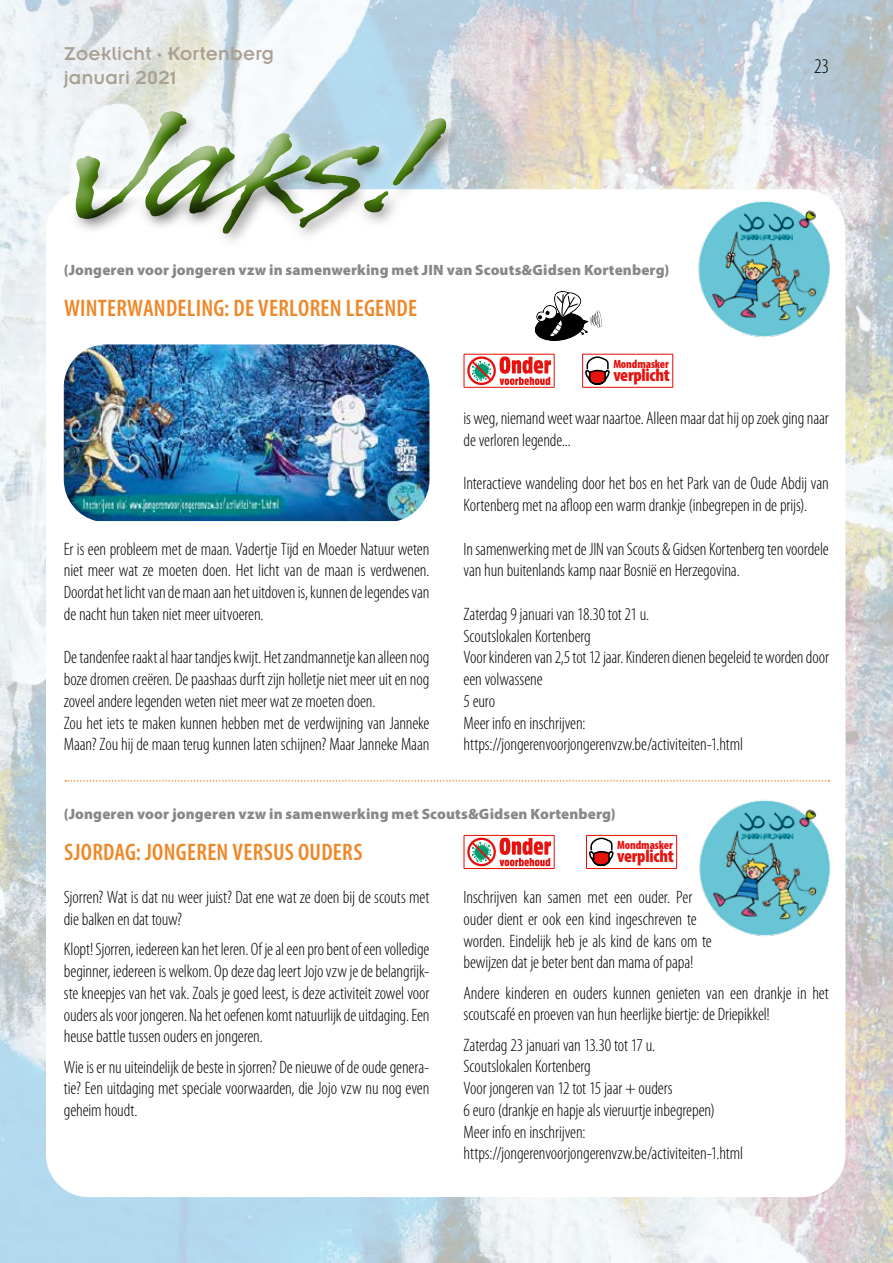
<style>
.page{position:relative;width:893px;height:1263px;background:#fff}
.page>*{position:absolute;margin:0;border:0;box-sizing:border-box;transform-origin:0 0}
.t1{font:176.25px "Legault Std";color:#497f0e;scale:1.3 1}
.t2{font:600 condensed 24px "Myriad Pro";letter-spacing:.01em;color:#ef8727}
.t3{font:300 condensed 21px "Myriad Pro";color:#000}
.t4{font:20.4px/24.6px "Insignia LT Std";letter-spacing:.01em;color:#aaa092}
.t5{font:300 condensed 18px/21.8px "Myriad Pro";letter-spacing:-.005em;color:#000}
.t6{font:900 condensed 18px "Myriad Pro";letter-spacing:-.015em;color:#e7110e}
.t7{font:900 15px "Myriad Pro";letter-spacing:.01em;color:#878988}
.t8{font:900 condensed 12px "Myriad Pro";letter-spacing:-.01em;color:#e7110e}
</style>
<div class="page">
<img style="left:0;top:0;width:893px;height:1263px">
<div style="left:46px;top:189px;width:799px;height:1008px;background:#fff;border-radius:43px"></div>
<div style="left:37px;top:78px;width:440px;height:156px;background:#fff;opacity:.75"></div>
<div style="left:51px;top:101px;width:439px;height:170px;background:#000;opacity:.75"></div>
<div style="left:582px;top:354px;width:91px;height:34px;border:1px solid #e7110e"></div>
<svg style="left:585px;top:356px;width:25px;height:29px"></svg>
<svg style="left:535px;top:291px;width:67px;height:50px"></svg>
<div style="left:463px;top:354px;width:92px;height:34px;border:1px solid #e7110e"></div>
<svg style="left:466px;top:355px;width:85px;height:30px"></svg>
<img style="left:64px;top:344px;width:365px;height:177px">
<img style="left:683px;top:165px;width:172px;height:244px">
<svg style="left:65px;top:780px;width:618px;height:2px"></svg>
<img style="left:683px;top:764px;width:173px;height:244px">
<div style="left:463px;top:835px;width:92px;height:34px;border:1px solid #e7110e"></div>
<svg style="left:466px;top:836px;width:85px;height:32px"></svg>
<div style="left:586px;top:835px;width:91px;height:34px;border:1px solid #e7110e"></div>
<svg style="left:589px;top:837px;width:25px;height:30px"></svg>
<p class="t4" style="left:64px;top:41px;width:212px">Zoeklicht · Kortenberg januari 2021</p>
<h1 class="t1" style="left:63px;top:77px;width:284px">Jaks!</h1>
<p class="t7" style="left:64px;top:261px;width:607px">(Jongeren voor jongeren vzw in samenwerking met JIN van Scouts&amp;Gidsen Kortenberg)</p>
<h2 class="t2" style="left:64px;top:295px;width:355px">WINTERWANDELING: DE VERLOREN LEGENDE</h2>
<p class="t8" style="left:613px;top:357px;width:57px">Mondmasker</p>
<p class="t6" style="left:613px;top:365px;width:58px">verplicht</p>
<p class="t3" style="left:814px;top:54px;width:17px">23</p>
<p class="t5" style="left:64px;top:538px;width:367px;text-align:justify">Er is een probleem met de maan. Vadertje Tijd en Moeder Natuur weten niet meer wat ze moeten doen. Het licht van de maan is verdwenen.<br>Doordat het licht van de maan aan het uitdoven is, kunnen de legendes van de nacht hun taken niet meer uitvoeren.</p>
<p class="t5" style="left:64px;top:647px;width:367px">De tandenfee raakt al haar tandjes kwijt. Het zandmannetje kan alleen nog boze dromen creëren. De paashaas durft zijn holletje niet meer uit en nog zoveel andere legenden weten niet meer wat ze moeten doen.<br>Zou het iets te maken kunnen hebben met de verdwijning van Janneke Maan? Zou hij de maan terug kunnen laten schijnen? Maar Janneke Maan</p>
<p class="t5" style="left:463px;top:408px;width:367px">is weg, niemand weet waar naartoe. Alleen maar dat hij op zoek ging naar de verloren legende...</p>
<p class="t5" style="left:463px;top:473px;width:367px">Interactieve wandeling door het bos en het Park van de Oude Abdij van<br>Kortenberg met na afloop een warm drankje (inbegrepen in de prijs).</p>
<p class="t5" style="left:463px;top:538px;width:367px">In samenwerking met de JIN van Scouts &amp; Gidsen Kortenberg ten voordele van hun buitenlands kamp naar Bosnië en Herzegovina.</p>
<p class="t5" style="left:463px;top:603px;width:367px">Zaterdag 9 januari van 18.30 tot 21 u.<br>Scoutslokalen Kortenberg<br>Voor kinderen van 2,5 tot 12 jaar. Kinderen dienen begeleid te worden door een volwassene<br>5 euro<br>Meer info en inschrijven: https://jongerenvoorjongerenvzw.be/activiteiten-1.html</p>
<p class="t7" style="left:64px;top:806px;width:554px">(Jongeren voor jongeren vzw in samenwerking met Scouts&amp;Gidsen Kortenberg)</p>
<h2 class="t2" style="left:64px;top:839px;width:300px">SJORDAG: JONGEREN VERSUS OUDERS</h2>
<p class="t5" style="left:64px;top:887px;width:367px">Sjorren? Wat is dat nu weer juist? Dat ene wat ze doen bij de scouts met die balken en dat touw?</p>
<p class="t5" style="left:64px;top:939px;width:367px;text-align:justify">Klopt! Sjorren, iedereen kan het leren. Of je al een pro bent of een volledige beginner, iedereen is welkom. Op deze dag leert Jojo vzw je de belangrijk&shy;ste kneepjes van het vak. Zoals je goed leest, is deze activiteit zowel voor ouders als voor jongeren. Na het oefenen komt natuurlijk de uitdaging. Een heuse battle tussen ouders en jongeren.</p>
<p class="t5" style="left:64px;top:1056px;width:367px;text-align:justify">Wie is er nu uiteindelijk de beste in sjorren? De nieuwe of de oude genera&shy;tie? Een uitdaging met speciale voorwaarden, die Jojo vzw nu nog even geheim houdt.</p>
<p class="t8" style="left:617px;top:838px;width:57px">Mondmasker</p>
<p class="t6" style="left:617px;top:846px;width:58px">verplicht</p>
<p class="t5" style="left:463px;top:887px;width:250px">Inschrijven kan samen met een ouder. Per ouder dient er ook een kind ingeschreven te worden. Eindelijk heb je als kind de kans om te bewijzen dat je beter bent dan mama of papa!</p>
<p class="t5" style="left:463px;top:982px;width:367px">Andere kinderen en ouders kunnen genieten van een drankje in het scoutscafé en proeven van hun heerlijke biertje: de Driepikkel!</p>
<p class="t5" style="left:463px;top:1034px;width:281px">Zaterdag 23 januari van 13.30 tot 17 u.<br>Scoutslokalen Kortenberg<br>Voor jongeren van 12 tot 15 jaar + ouders<br>6 euro (drankje en hapje als vieruurtje inbegrepen)<br>Meer info en inschrijven: https://jongerenvoorjongerenvzw.be/activiteiten-1.html</p>
</div>
